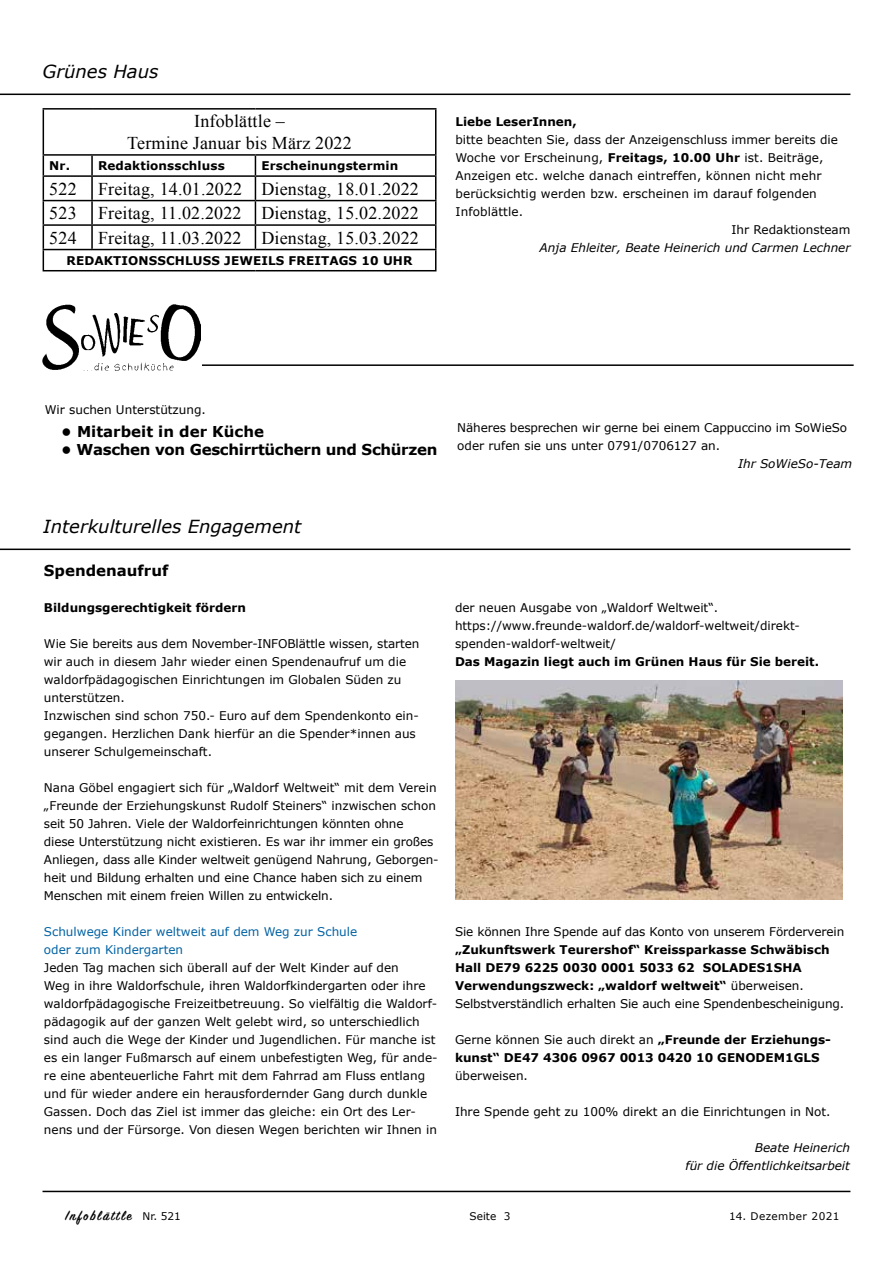
<style>
.page{position:relative;width:893px;height:1263px;background:#fff}
.page>*{position:absolute;margin:0;border:0;box-sizing:border-box;transform-origin:0 0}
.t1{font:18px/24.5px "Times New Roman";letter-spacing:.01em;color:#000;text-align:center}
.t2{font:italic 18px "Verdana";color:#000}
.t3{font:700 15px "Verdana";letter-spacing:-.02em;color:#000}
.t4{font:700 15px "Verdana";color:#000}
.t5{font:600 15px "Sign Painter House Script";letter-spacing:.13em;color:#000}
.t6{font:12px/18px "Verdana";color:#000}
.t7{font:700 12px/18px "Verdana";color:#000}
.t8{font:italic 12px/18px "Verdana";color:#000;text-align:right}
.t9{font:12px/18px "Verdana";color:#0062a3}
.t10{font:10.5px "Verdana";letter-spacing:.04em;color:#000}
.s1{font-weight:700}
.s2{font-weight:400}
.s3{font-family:"Verdana";font-weight:400;font-size:10.5px}
</style>
<div class="page">
<hr style="left:43px;top:1191px;width:807px;height:1px;background:#000">
<hr style="left:0;top:94px;width:850px;height:1px;background:#000">
<hr style="left:61px;top:364px;width:793px;height:2px;background:#000">
<div style="left:42px;top:304px;width:160px;height:80px;background:#fff"></div>
<img style="left:42px;top:304px;width:158px;height:67px">
<hr style="left:43px;top:108px;width:49px;height:2px;background:#000">
<hr style="left:43px;top:110px;width:1px;height:44px;background:#000">
<hr style="left:92px;top:108px;width:163px;height:2px;background:#000">
<hr style="left:255px;top:108px;width:181px;height:2px;background:#000">
<hr style="left:435px;top:110px;width:1px;height:44px;background:#000">
<hr style="left:255px;top:154px;width:181px;height:2px;background:#000">
<hr style="left:255px;top:175px;width:181px;height:2px;background:#000">
<hr style="left:255px;top:200px;width:181px;height:1px;background:#000">
<hr style="left:255px;top:224px;width:181px;height:2px;background:#000">
<hr style="left:255px;top:249px;width:181px;height:1px;background:#000">
<svg style="left:435px;top:156px;width:1px;height:114px"></svg>
<hr style="left:255px;top:270px;width:181px;height:1px;background:#000">
<svg style="left:43px;top:154px;width:376px;height:118px"></svg>
<hr style="left:0;top:549px;width:850px;height:1px;background:#000">
<img style="left:455px;top:680px;width:388px;height:219px">
<h1 class="t2" style="left:43px;top:60px;width:117px">Grünes Haus</h1>
<h1 class="t1" style="left:127px;top:110px;width:226px;line-height:21.6px">Infoblättle –<br>Termine Januar bis März 2022</h1>
<p class="t7" style="left:49px;top:157px;width:177px">Nr. Redaktionsschluss</p>
<p class="t7" style="left:261px;top:157px;width:138px">Erscheinungstermin</p>
<h1 class="t1" style="left:49px;top:176px;width:371px;text-align:justify">522 Freitag, 14.01.2022 Dienstag, 18.01.2022<br>523 Freitag, 11.02.2022 Dienstag, 15.02.2022<br>524 Freitag, 11.03.2022 Dienstag, 15.03.2022</h1>
<p class="t7" style="left:67px;top:251px;width:347px">REDAKTIONSSCHLUSS JEWEILS FREITAGS 10 UHR</p>
<p class="t7" style="left:455px;top:113px;width:123px">Liebe LeserInnen,</p>
<p class="t6" style="left:455px;top:131px;width:384px">bitte beachten Sie, dass der Anzeigenschluss immer bereits die</p>
<p class="t6" style="left:455px;top:149px;width:370px">Woche vor Erscheinung, <span class="s1">Freitags, 10.00 Uhr</span> ist. Beiträge,</p>
<p class="t6" style="left:455px;top:167px;width:368px">Anzeigen etc. welche danach eintreffen, können nicht mehr</p>
<p class="t6" style="left:455px;top:185px;width:363px">berücksichtig werden bzw. erscheinen im darauf folgenden</p>
<p class="t6" style="left:455px;top:203px;width:69px">Infoblättle.</p>
<p class="t6" style="left:732px;top:221px;width:120px">Ihr Redaktionsteam</p>
<p class="t8" style="left:539px;top:239px;width:313px">Anja Ehleiter, Beate Heinerich und Carmen Lechner</p>
<p class="t6" style="left:45px;top:401px;width:163px">Wir suchen Unterstützung.</p>
<p class="t4" style="left:61px;top:421px;width:204px">• Mitarbeit in der Küche</p>
<p class="t3" style="left:61px;top:439px;width:378px">• Waschen von Geschirrtüchern und Schürzen</p>
<p class="t6" style="left:457px;top:419px;width:391px">Näheres besprechen wir gerne bei einem Cappuccino im SoWieSo oder rufen sie uns unter 0791/0706127 an.</p>
<p class="t8" style="left:738px;top:455px;width:116px">Ihr SoWieSo-Team</p>
<h1 class="t2" style="left:43px;top:515px;width:260px">Interkulturelles Engagement</h1>
<p class="t4" style="left:44px;top:561px;width:126px">Spendenaufruf</p>
<p class="t7" style="left:44px;top:599px;width:204px">Bildungsgerechtigkeit fördern</p>
<p class="t6" style="left:44px;top:635px;width:377px">Wie Sie bereits aus dem November-INFOBlättle wissen, starten wir auch in diesem Jahr wieder einen Spendenaufruf um die waldorfpädagogischen Einrichtungen im Globalen Süden zu unterstützen.<br>Inzwischen sind schon 750.- Euro auf dem Spendenkonto ein&shy;gegangen. Herzlichen Dank hierfür an die Spender*innen aus unserer Schulgemeinschaft.</p>
<p class="t6" style="left:44px;top:779px;width:396px">Nana Göbel engagiert sich für „Waldorf Weltweit“ mit dem Verein „Freunde der Erziehungskunst Rudolf Steiners“ inzwischen schon seit 50 Jahren. Viele der Waldorfeinrichtungen könnten ohne<br>diese Unterstützung nicht existieren. Es war ihr immer ein großes Anliegen, dass alle Kinder weltweit genügend Nahrung, Geborgen&shy;heit und Bildung erhalten und eine Chance haben sich zu einem Menschen mit einem freien Willen zu entwickeln.</p>
<p class="t9" style="left:44px;top:923px;width:315px">Schulwege Kinder weltweit auf dem Weg zur Schule oder zum Kindergarten</p>
<p class="t6" style="left:44px;top:959px;width:395px">Jeden Tag machen sich überall auf der Welt Kinder auf den<br>Weg in ihre Waldorfschule, ihren Waldorfkindergarten oder ihre waldorfpädagogische Freizeitbetreuung. So vielfältig die Waldorf&shy;pädagogik auf der ganzen Welt gelebt wird, so unterschiedlich sind auch die Wege der Kinder und Jugendlichen. Für manche ist es ein langer Fußmarsch auf einem unbefestigten Weg, für ande&shy;re eine abenteuerliche Fahrt mit dem Fahrrad am Fluss entlang und für wieder andere ein herausfordernder Gang durch dunkle Gassen. Doch das Ziel ist immer das gleiche: ein Ort des Ler&shy;nens und der Fürsorge. Von diesen Wegen berichten wir Ihnen in</p>
<p class="t6" style="left:455px;top:599px;width:347px">der neuen Ausgabe von „Waldorf Weltweit“. https://www.freunde-waldorf.de/waldorf-weltweit/direkt&shy;spenden-waldorf-weltweit/</p>
<p class="t7" style="left:455px;top:653px;width:366px">Das Magazin liegt auch im Grünen Haus für Sie bereit.</p>
<p class="t6" style="left:455px;top:923px;width:391px">Sie können Ihre Spende auf das Konto von unserem Förderverein</p>
<p class="t7" style="left:455px;top:941px;width:391px">„Zukunftswerk Teurershof“ Kreissparkasse Schwäbisch Hall DE79 6225 0030 0001 5033 62 SOLADES1SHA Verwendungszweck: „waldorf weltweit“ <span class="s2">überweisen.<br>Selbstverständlich erhalten Sie auch eine Spendenbescheinigung.</span></p>
<p class="t7" style="left:455px;top:1031px;width:377px"><span class="s2">Gerne können Sie auch direkt an</span> „Freunde der Erziehungs&shy;kunst“ DE47 4306 0967 0013 0420 10 GENODEM1GLS</p>
<p class="t6" style="left:455px;top:1067px;width:74px">überweisen.</p>
<p class="t6" style="left:455px;top:1103px;width:377px">Ihre Spende geht zu 100% direkt an die Einrichtungen in Not.</p>
<p class="t8" style="left:685px;top:1139px;width:166px">Beate Heinerich<br>für die Öffentlichkeitsarbeit</p>
<p class="t5" style="left:66px;top:1206px;width:117px">Infoblättle <span class="s3">Nr. 521</span></p>
<p class="t10" style="left:470px;top:1209px;width:42px">Seite 3</p>
<p class="t10" style="left:729px;top:1209px;width:112px">14. Dezember 2021</p>
</div>
